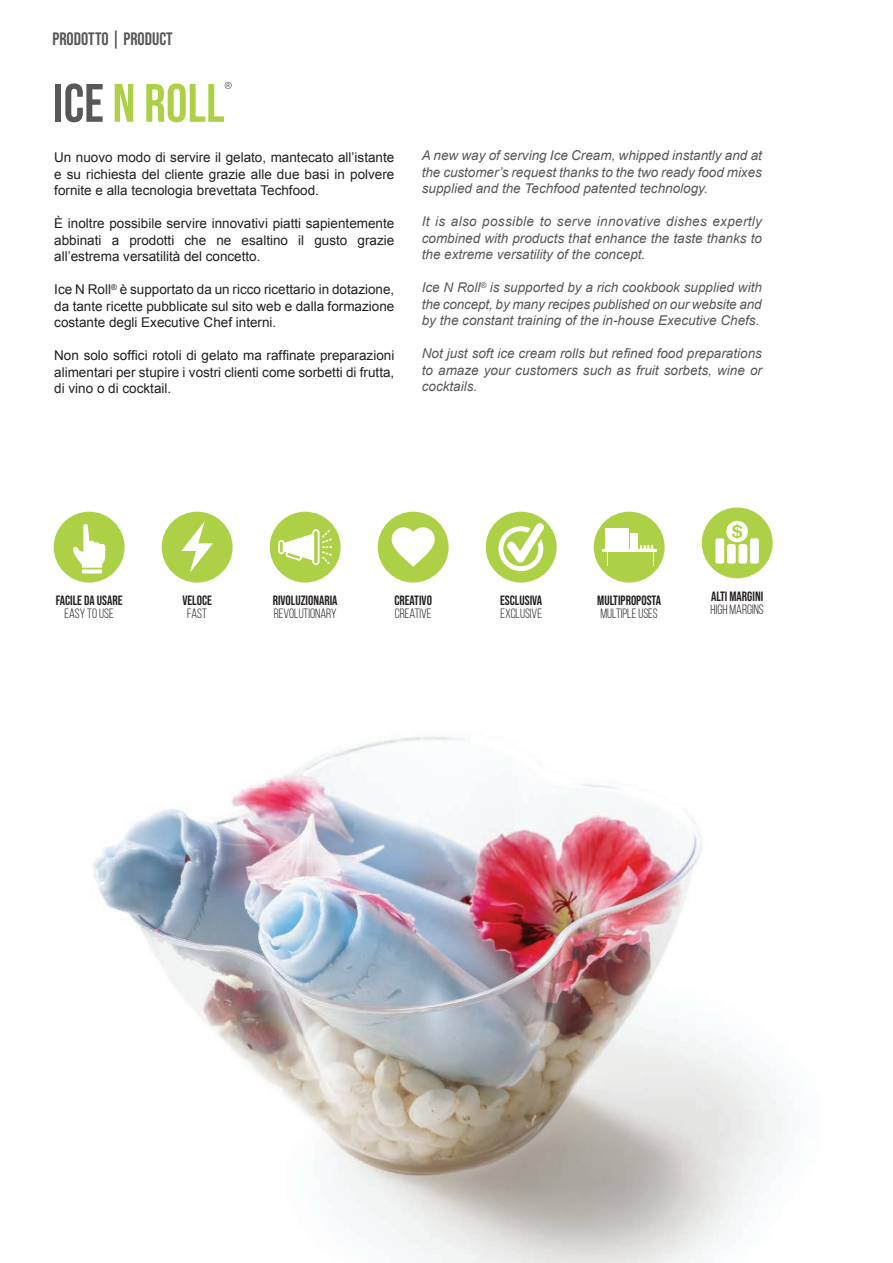
<style>
.page{position:relative;width:893px;height:1263px;background:#fff}
.page>*{position:absolute;margin:0;border:0;box-sizing:border-box;transform-origin:0 0}
.t1{font:54px "Bebas Neue";color:#acd146}
.t2{font:18px "Bebas Neue";color:#57585a}
.t3{font:13.5px/16.5px "Arial";color:#231f20;text-align:justify}
.t4{font:italic 13.5px/16.5px "Arial";color:#57585a;text-align:justify}
.t5{font:13.5px "Bebas Neue";color:#231f20}
.t6{font:13.5px "Bebas Neue";color:#231f20}
.s1{color:#57585a}
</style>
<div class="page">
<img style="left:53px;top:542px;width:729px;height:721px">
<svg style="left:225px;top:82px;width:7px;height:7px"></svg>
<div style="left:702px;top:507px;width:71px;height:71px;background:#acd146;border-radius:50%"></div>
<div style="left:715px;top:538px;width:9px;height:25px;background:#fff;border-radius:2px"></div>
<div style="left:727px;top:544px;width:9px;height:19px;background:#fff;border-radius:2px"></div>
<div style="left:738px;top:544px;width:9px;height:19px;background:#fff;border-radius:2px"></div>
<div style="left:750px;top:538px;width:9px;height:25px;background:#fff;border-radius:2px"></div>
<svg style="left:726px;top:521px;width:22px;height:21px"></svg>
<div style="left:594px;top:512px;width:71px;height:71px;background:#acd146;border-radius:50%"></div>
<hr style="left:602px;top:549px;width:54px;height:3px;background:#fff">
<svg style="left:606px;top:529px;width:48px;height:37px"></svg>
<div style="left:486px;top:512px;width:71px;height:71px;background:#acd146;border-radius:50%"></div>
<svg style="left:498px;top:523px;width:46px;height:48px"></svg>
<div style="left:378px;top:512px;width:71px;height:71px;background:#acd146;border-radius:50%"></div>
<svg style="left:392px;top:527px;width:43px;height:40px"></svg>
<div style="left:270px;top:512px;width:71px;height:71px;background:#acd146;border-radius:50%"></div>
<svg style="left:278px;top:529px;width:54px;height:36px"></svg>
<div style="left:162px;top:512px;width:71px;height:71px;background:#acd146;border-radius:50%"></div>
<svg style="left:181px;top:521px;width:32px;height:52px"></svg>
<div style="left:54px;top:512px;width:71px;height:71px;background:#acd146;border-radius:50%"></div>
<svg style="left:73px;top:524px;width:32px;height:49px"></svg>
<p class="t2" style="left:52px;top:29px;width:122px">PRODOTTO | PRODUCT</p>
<p class="t1" style="left:53px;top:73px;width:173px"><span class="s1">ICE</span> N ROLL</p>
<p class="t3" style="left:54px;top:150px;width:342px">Un nuovo modo di servire il gelato, mantecato all’istante e su richiesta del cliente grazie alle due basi in polvere fornite e alla tecnologia brevettata Techfood.</p>
<p class="t3" style="left:54px;top:216px;width:342px">È inoltre possibile servire innovativi piatti sapientemente abbinati a prodotti che ne esaltino il gusto grazie all’estrema versatilità del concetto.</p>
<p class="t3" style="left:54px;top:282px;width:342px">Ice N Roll<sup>®</sup> è supportato da un ricco ricettario in dotazione, da tante ricette pubblicate sul sito web e dalla formazione costante degli Executive Chef interni.</p>
<p class="t3" style="left:54px;top:348px;width:342px">Non solo soffici rotoli di gelato ma raffinate preparazioni alimentari per stupire i vostri clienti come sorbetti di frutta, di vino o di cocktail.</p>
<p class="t4" style="left:422px;top:147px;width:342px">A new way of serving Ice Cream, whipped instantly and at the customer’s request thanks to the two ready food mixes supplied and the Techfood patented technology.</p>
<p class="t4" style="left:422px;top:213px;width:342px">It is also possible to serve innovative dishes expertly combined with products that enhance the taste thanks to the extreme versatility of the concept.</p>
<p class="t4" style="left:422px;top:279px;width:342px">Ice N Roll<sup>®</sup> is supported by a rich cookbook supplied with the concept, by many recipes published on our website and by the constant training of the in-house Executive Chefs.</p>
<p class="t4" style="left:422px;top:345px;width:342px">Not just soft ice cream rolls but refined food preparations to amaze your customers such as fruit sorbets, wine or cocktails.</p>
<p class="t5" style="left:56px;top:593px;width:68px">FACILE DA USARE</p>
<p class="t6" style="left:65px;top:606px;width:51px">EASY TO USE</p>
<p class="t5" style="left:182px;top:593px;width:31px">VELOCE</p>
<p class="t6" style="left:187px;top:606px;width:21px">FAST</p>
<p class="t5" style="left:273px;top:593px;width:66px">RIVOLUZIONARIA</p>
<p class="t6" style="left:274px;top:606px;width:64px">REVOLUTIONARY</p>
<p class="t5" style="left:394px;top:593px;width:39px">CREATIVO</p>
<p class="t6" style="left:395px;top:606px;width:38px">CREATIVE</p>
<p class="t5" style="left:500px;top:593px;width:44px">ESCLUSIVA</p>
<p class="t6" style="left:500px;top:606px;width:43px">EXCLUSIVE</p>
<p class="t5" style="left:597px;top:593px;width:65px">MULTIPROPOSTA</p>
<p class="t6" style="left:601px;top:606px;width:59px">MULTIPLE USES</p>
<p class="t5" style="left:711px;top:588px;width:53px">ALTI MARGINI</p>
<p class="t6" style="left:711px;top:602px;width:55px">HIGH MARGINS</p>
</div>
